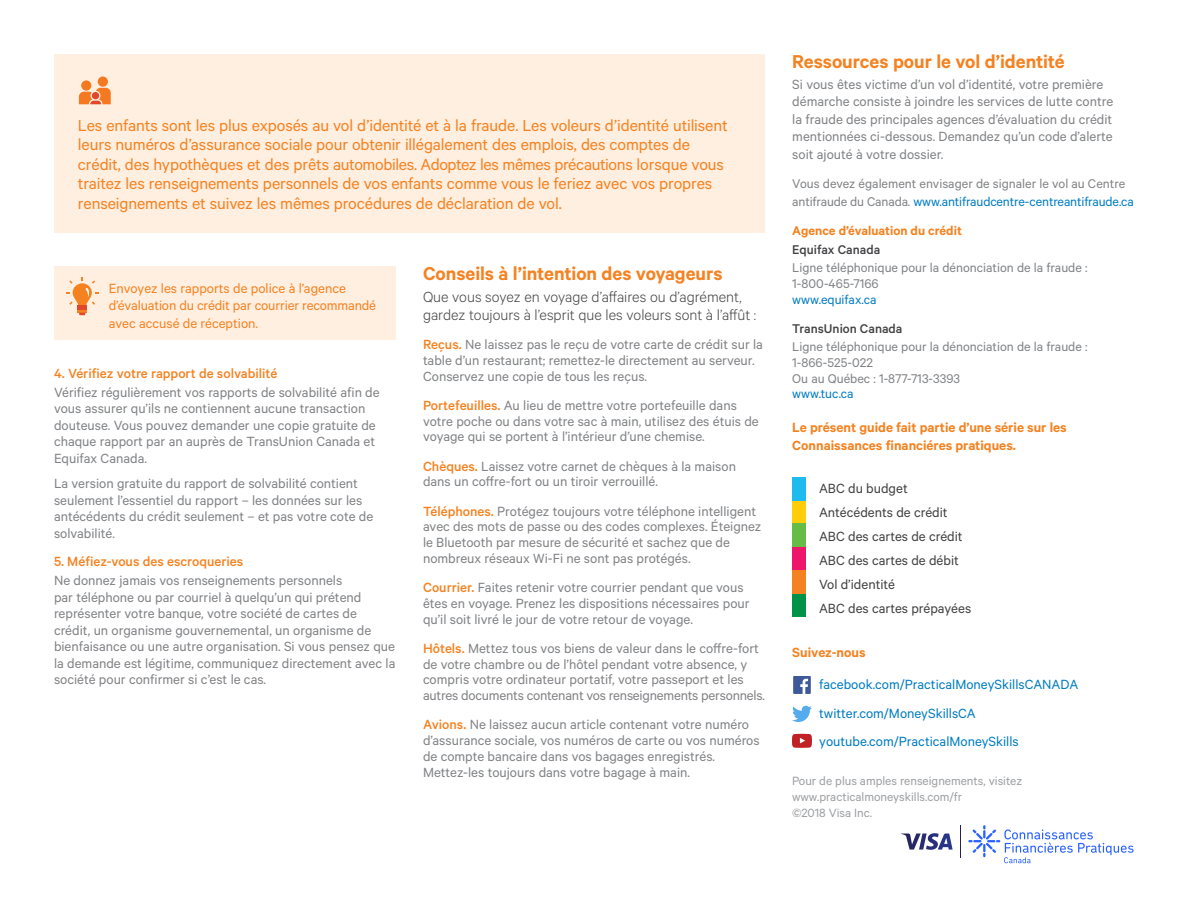
<style>
.page{position:relative;width:1188px;height:918px;background:#fff}
.page>*{position:absolute;margin:0;border:0;box-sizing:border-box;transform-origin:0 0}
.t1{font:600 21px "Calibre";letter-spacing:-.005em;color:#f58220}
.t2{font:18px/19.5px "Calibre";letter-spacing:-.005em;color:#f58220}
.t3{font:300 16.5px/18px "Calibre";color:#414042}
.t4{font:15px/15.8px "Calibre";color:#808285}
.t5{font:15px/24px "Calibre";color:#414042}
.t6{font:15px/17.5px "Calibre";letter-spacing:-.01em;color:#f58220}
.t7{font:15px/28.5px "Calibre";color:#007cc3}
.t8{font:600 15px/18px "Calibre";color:#f58220}
.t9{font:500 15px "Calibre";color:#f58220}
.t10{font:14.25px/15.8px "Calibre";color:#808285}
.t11{font:500 14.25px "Calibre";color:#414042}
.t12{font:600 14.25px "Calibre";color:#f58220}
.t13{font:14.25px "Calibre";color:#007cc3}
.t14{font:13.5px/16.2px "Calibre";color:#9d9fa2}
.s1{font-weight:500;color:#f58220}
.s2{color:#007cc3}
</style>
<div class="page">
<div style="left:54px;top:267px;width:342px;height:73px;background:#ffefe1"></div>
<svg style="left:66px;top:277px;width:32px;height:38px"></svg>
<hr style="left:77px;top:306px;width:10px;height:4px;background:#df482a">
<div style="left:54px;top:54px;width:711px;height:179px;background:#ffefe1"></div>
<div style="left:81px;top:80px;width:10px;height:11px;background:#f47920;border-radius:50%"></div>
<div style="left:98px;top:77px;width:10px;height:10px;background:#f47920;border-radius:50%"></div>
<svg style="left:79px;top:88px;width:32px;height:16px"></svg>
<div style="left:793px;top:676px;width:18px;height:18px;background:#3d5999"></div>
<svg style="left:800px;top:679px;width:8px;height:15px"></svg>
<div style="left:792px;top:500px;width:14px;height:24px;background:#ffcd09"></div>
<div style="left:792px;top:524px;width:14px;height:23px;background:#65bc47"></div>
<div style="left:792px;top:547px;width:14px;height:23px;background:#ed166b"></div>
<div style="left:792px;top:594px;width:14px;height:23px;background:#009247"></div>
<div style="left:792px;top:570px;width:14px;height:24px;background:#f58220"></div>
<div style="left:792px;top:477px;width:14px;height:23px;background:#1fbbee"></div>
<svg style="left:792px;top:706px;width:20px;height:16px"></svg>
<svg style="left:792px;top:734px;width:20px;height:14px"></svg>
<hr style="left:960px;top:825px;width:1px;height:32px;background:#252259">
<svg style="left:901px;top:833px;width:52px;height:17px"></svg>
<svg style="left:968px;top:825px;width:166px;height:38px"></svg>
<p class="t2" style="left:78px;top:115px;width:651px">Les enfants sont les plus exposés au vol d’identité et à la fraude. Les voleurs d’identité utilisent leurs numéros d’assurance sociale pour obtenir illégalement des emplois, des comptes de crédit, des hypothèques et des prêts automobiles. Adoptez les mêmes précautions lorsque vous traitez les renseignements personnels de vos enfants comme vous le feriez avec vos propres renseignements et suivez les mêmes procédures de déclaration de vol.</p>
<p class="t6" style="left:109px;top:279px;width:269px">Envoyez les rapports de police à l’agence d’évaluation du crédit par courrier recommandé avec accusé de réception.</p>
<p class="t9" style="left:54px;top:365px;width:225px">4. Vérifiez votre rapport de solvabilité</p>
<p class="t4" style="left:54px;top:384px;width:327px;line-height:16.5px">Vérifiez régulièrement vos rapports de solvabilité afin de vous assurer qu’ils ne contiennent aucune transaction douteuse. Vous pouvez demander une copie gratuite de chaque rapport par an auprès de TransUnion Canada et Equifax Canada.</p>
<p class="t4" style="left:54px;top:475px;width:321px;line-height:16.5px">La version gratuite du rapport de solvabilité contient seulement l’essentiel du rapport – les données sur les antécédents du crédit seulement – et pas votre cote de solvabilité.</p>
<p class="t9" style="left:54px;top:553px;width:191px">5. Méfiez-vous des escroqueries</p>
<p class="t4" style="left:54px;top:572px;width:343px;line-height:16.5px">Ne donnez jamais vos renseignements personnels<br>par téléphone ou par courriel à quelqu’un qui prétend représenter votre banque, votre société de cartes de crédit, un organisme gouvernemental, un organisme de bienfaisance ou une autre organisation. Si vous pensez que la demande est légitime, communiquez directement avec la société pour confirmer si c’est le cas.</p>
<h1 class="t1" style="left:423px;top:261px;width:301px">Conseils à l’intention des voyageurs</h1>
<p class="t3" style="left:423px;top:287px;width:335px">Que vous soyez en voyage d’affaires ou d’agrément, gardez toujours à l’esprit que les voleurs sont à l’affût :</p>
<p class="t4" style="left:423px;top:336px;width:342px"><span class="s1">Reçus.</span> Ne laissez pas le reçu de votre carte de crédit sur la table d’un restaurant; remettez-le directement au serveur.<br>Conservez une copie de tous les reçus.</p>
<p class="t4" style="left:423px;top:397px;width:337px"><span class="s1">Portefeuilles.</span> Au lieu de mettre votre portefeuille dans votre poche ou dans votre sac à main, utilisez des étuis de voyage qui se portent à l’intérieur d’une chemise.</p>
<p class="t4" style="left:423px;top:458px;width:315px"><span class="s1">Chèques.</span> Laissez votre carnet de chèques à la maison dans un coffre-fort ou un tiroir verrouillé.</p>
<p class="t4" style="left:423px;top:503px;width:340px"><span class="s1">Téléphones.</span> Protégez toujours votre téléphone intelligent avec des mots de passe ou des codes complexes. Éteignez le Bluetooth par mesure de sécurité et sachez que de nombreux réseaux Wi-Fi ne sont pas protégés.</p>
<p class="t4" style="left:423px;top:579px;width:328px"><span class="s1">Courrier.</span> Faites retenir votre courrier pendant que vous êtes en voyage. Prenez les dispositions nécessaires pour qu’il soit livré le jour de votre retour de voyage.</p>
<p class="t4" style="left:423px;top:640px;width:344px"><span class="s1">Hôtels.</span> Mettez tous vos biens de valeur dans le coffre-fort de votre chambre ou de l’hôtel pendant votre absence, y compris votre ordinateur portatif, votre passeport et les autres documents contenant vos renseignements personnels.</p>
<p class="t4" style="left:423px;top:716px;width:338px"><span class="s1">Avions.</span> Ne laissez aucun article contenant votre numéro d’assurance sociale, vos numéros de carte ou vos numéros de compte bancaire dans vos bagages enregistrés.<br>Mettez-les toujours dans votre bagage à main.</p>
<h1 class="t1" style="left:792px;top:49px;width:274px">Ressources pour le vol d’identité</h1>
<p class="t4" style="left:792px;top:75px;width:322px;line-height:17.5px">Si vous êtes victime d’un vol d’identité, votre première démarche consiste à joindre les services de lutte contre la fraude des principales agences d’évaluation du crédit mentionnées ci-dessous. Demandez qu’un code d’alerte soit ajouté à votre dossier.</p>
<p class="t10" style="left:792px;top:174px;width:343px;line-height:17.5px">Vous devez également envisager de signaler le vol au Centre antifraude du Canada. <span class="s2">www.antifraudcentre-centreantifraude.ca</span></p>
<p class="t12" style="left:792px;top:222px;width:171px">Agence d’évaluation du crédit</p>
<p class="t11" style="left:792px;top:241px;width:89px">Equifax Canada</p>
<p class="t10" style="left:792px;top:260px;width:297px">Ligne téléphonique pour la dénonciation de la fraude :<br>1-800-465-7166</p>
<p class="t13" style="left:792px;top:291px;width:86px">www.equifax.ca</p>
<p class="t11" style="left:792px;top:320px;width:112px">TransUnion Canada</p>
<p class="t10" style="left:792px;top:338px;width:297px">Ligne téléphonique pour la dénonciation de la fraude :<br>1-866-525-022<br>Ou au Québec : 1-877-713-3393</p>
<p class="t13" style="left:792px;top:386px;width:63px">www.tuc.ca</p>
<p class="t8" style="left:792px;top:418px;width:276px">Le présent guide fait partie d’une série sur les<br>Connaissances financiéres pratiques.</p>
<p class="t5" style="left:819px;top:476px;width:154px">ABC du budget<br>Antécédents de crédit<br>ABC des cartes de crédit<br>ABC des cartes de débit<br>Vol d’identité<br>ABC des cartes prépayées</p>
<p class="t8" style="left:792px;top:643px;width:75px">Suivez-nous</p>
<p class="t7" style="left:819px;top:670px;width:261px">facebook.com/PracticalMoneySkillsCANADA twitter.com/MoneySkillsCA youtube.com/PracticalMoneySkills</p>
<p class="t14" style="left:792px;top:772px;width:232px">Pour de plus amples renseignements, visitez www.practicalmoneyskills.com/fr<br>©2018 Visa Inc.</p>
</div>
